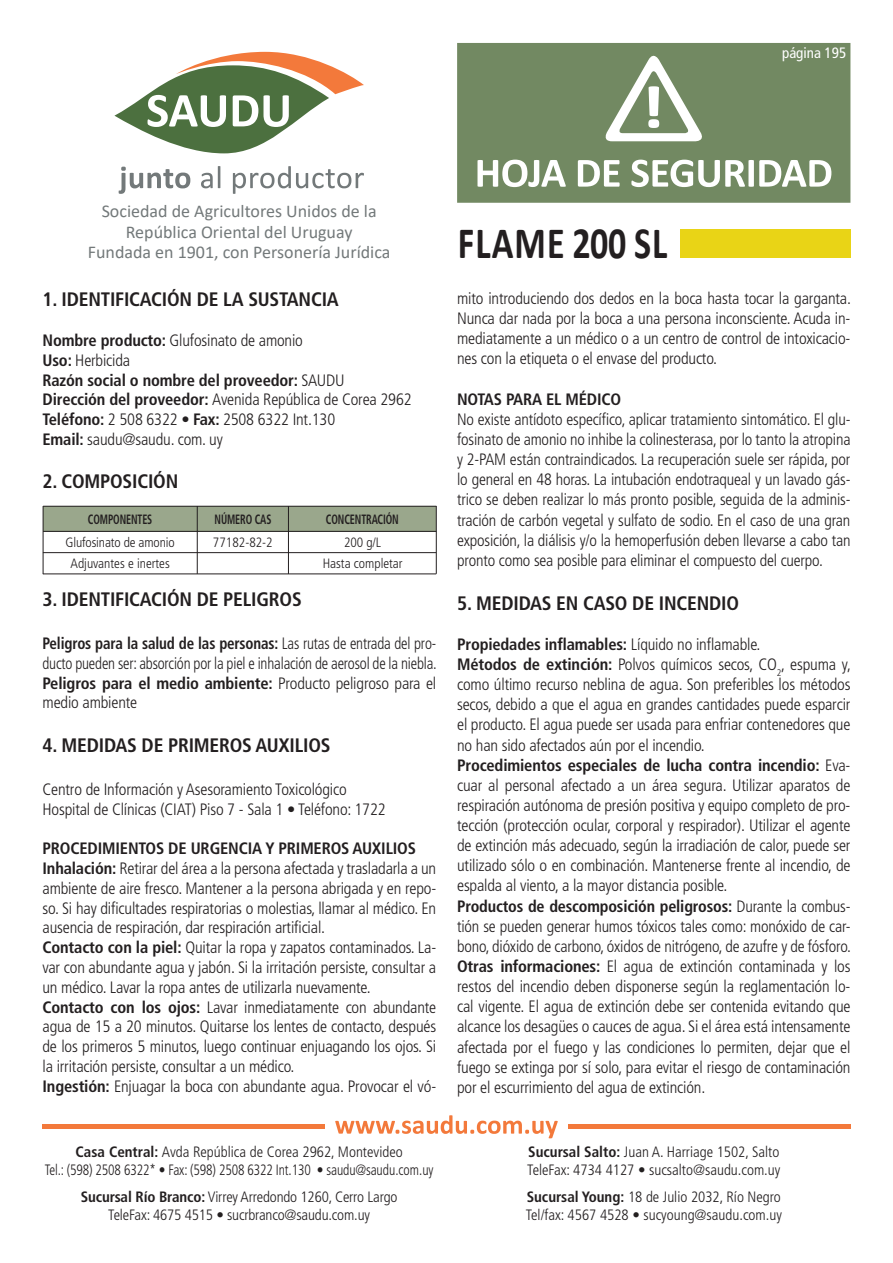
<style>
.page{position:relative;width:893px;height:1263px;background:#fff}
.page>*{position:absolute;margin:0;border:0;box-sizing:border-box;transform-origin:0 0}
.t1{font:700 45px "Calibri";letter-spacing:.03em;color:#231f20;scale:.8 1}
.t2{font:700 condensed 19.5px "Frutiger LT Std";letter-spacing:-.01em;color:#231f20}
.t3{font:18px/21.6px "Calibri";color:#73797a;text-align:center}
.t4{font:300 condensed 16.5px/20.1px "Frutiger LT Std";letter-spacing:-.01em;color:#231f20}
.t5{font:300 condensed 16.5px/19.8px "Frutiger LT Std";letter-spacing:-.01em;color:#231f20;text-align:justify;scale:.91 1}
.t6{font:700 condensed 16.5px "Frutiger LT Std";letter-spacing:-.01em;color:#231f20}
.t7{font:300 condensed 15px/18px "Frutiger LT Std";color:#231f20;text-align:center}
.t8{font:condensed 15px "Frutiger LT Std";color:#fff}
.t9{font:300 condensed 13.5px/21px "Frutiger LT Std";color:#231f20;text-align:center}
.t10{font:700 condensed 13.5px "Frutiger LT Std";letter-spacing:-.01em;color:#231f20;scale:.75 1}
.s1{font-weight:700}
</style>
<div class="page">
<svg style="left:457px;top:43px;width:393px;height:160px;background:#829674"></svg>
<svg style="left:119px;top:167px;width:71px;height:27px"></svg>
<svg style="left:201px;top:166px;width:19px;height:22px"></svg>
<svg style="left:233px;top:166px;width:131px;height:28px"></svg>
<svg style="left:114px;top:52px;width:250px;height:101px"></svg>
<div style="left:680px;top:229px;width:170px;height:29px;background:#e9d416"></div>
<svg style="left:43px;top:1125px;width:282px;height:4px"></svg>
<svg style="left:568px;top:1125px;width:282px;height:4px"></svg>
<svg style="left:335px;top:1115px;width:223px;height:23px"></svg>
<div style="left:43px;top:506px;width:154px;height:25px;background:#9aa78c"></div>
<div style="left:197px;top:506px;width:91px;height:25px;background:#9aa78c"></div>
<div style="left:288px;top:506px;width:148px;height:25px;background:#9aa78c"></div>
<hr style="left:43px;top:531px;width:393px;height:1px;background:#231f20">
<hr style="left:43px;top:552px;width:393px;height:1px;background:#231f20">
<hr style="left:43px;top:574px;width:393px;height:1px;background:#231f20">
<hr style="left:197px;top:506px;width:1px;height:68px;background:#231f20">
<hr style="left:288px;top:506px;width:1px;height:68px;background:#231f20">
<hr style="left:436px;top:506px;width:1px;height:68px;background:#231f20">
<hr style="left:43px;top:506px;width:393px;height:1px;background:#231f20">
<hr style="left:43px;top:506px;width:1px;height:68px;background:#231f20">
<p class="t8" style="left:782px;top:45px;width:66px">página 195</p>
<p class="t3" style="left:102px;top:199px;width:276px">Sociedad de Agricultores Unidos de la<br>República Oriental del Uruguay</p>
<p class="t3" style="left:88px;top:240px;width:304px">Fundada en 1901, con Personería Jurídica</p>
<p class="t2" style="left:43px;top:288px;width:298px">1. IDENTIFICACIÓN DE LA SUSTANCIA</p>
<p class="t4" style="left:43px;top:330px;width:371px"><span class="s1">Nombre producto:</span> Glufosinato de amonio<br><span class="s1">Uso:</span> Herbicida<br><span class="s1">Razón social o nombre del proveedor:</span> SAUDU<br><span class="s1">Dirección del proveedor:</span> Avenida República de Corea 2962<br><span class="s1">Teléfono:</span> 2 508 6322 • <span class="s1">Fax:</span> 2508 6322 Int.130<br><span class="s1">Email:</span> saudu@saudu. com. uy</p>
<p class="t2" style="left:43px;top:470px;width:137px">2. COMPOSICIÓN</p>
<p class="t10" style="left:88px;top:511px;width:87px">COMPONENTES</p>
<p class="t10" style="left:215px;top:511px;width:77px">NÚMERO CAS</p>
<p class="t10" style="left:326px;top:511px;width:99px">CONCENTRACIÓN</p>
<p class="t9" style="left:213px;top:532px;width:61px">77182-82-2</p>
<p class="t9" style="left:323px;top:532px;width:82px">200 g/L<br>Hasta completar</p>
<p class="t9" style="left:66px;top:532px;width:111px">Glufosinato de amonio<br>Adjuvantes e inertes</p>
<p class="t2" style="left:43px;top:587px;width:261px">3. IDENTIFICACIÓN DE PELIGROS</p>
<p class="t5" style="left:43px;top:633px;width:435px"><span class="s1">Peligros para la salud de las personas:</span> Las rutas de entrada del pro&shy;ducto pueden ser: absorción por la piel e inhalación de aerosol de la niebla.<br><span class="s1">Peligros para el medio ambiente:</span> Producto peligroso para el medio ambiente</p>
<p class="t2" style="left:43px;top:733px;width:290px">4. MEDIDAS DE PRIMEROS AUXILIOS</p>
<p class="t4" style="left:43px;top:779px;width:345px">Centro de Información y Asesoramiento Toxicológico<br>Hospital de Clínicas (CIAT) Piso 7 - Sala 1 • Teléfono: 1722</p>
<p class="t4" style="left:43px;top:839px;width:395px"><span class="s1">PROCEDIMIENTOS DE URGENCIA Y PRIMEROS AUXILIOS Inhalación:</span> Retirar del área a la persona afectada y trasladarla a un ambiente de aire fresco. Mantener a la persona abrigada y en repo&shy;so. Si hay dificultades respiratorias o molestias, llamar al médico. En ausencia de respiración, dar respiración artificial.<br><span class="s1">Contacto con la piel:</span> Quitar la ropa y zapatos contaminados. La&shy;var con abundante agua y jabón. Si la irritación persiste, consultar a un médico. Lavar la ropa antes de utilizarla nuevamente.<br><span class="s1">Contacto con los ojos:</span> Lavar inmediatamente con abundante agua de 15 a 20 minutos. Quitarse los lentes de contacto, después de los primeros 5 minutos, luego continuar enjuagando los ojos. Si la irritación persiste, consultar a un médico.<br><span class="s1">Ingestión:</span> Enjuagar la boca con abundante agua. Provocar el vó-</p>
<p class="t7" style="left:45px;top:1143px;width:390px"><span class="s1">Casa Central:</span> Avda República de Corea 2962, Montevideo<br>Tel.: (598) 2508 6322* • Fax: (598) 2508 6322 Int.130 • saudu@saudu.com.uy</p>
<p class="t7" style="left:81px;top:1188px;width:318px"><span class="s1">Sucursal Río Branco:</span> Virrey Arredondo 1260, Cerro Largo<br>TeleFax: 4675 4515 • sucrbranco@saudu.com.uy</p>
<h1 class="t1" style="left:458px;top:211px;width:264px">FLAME 200 SL</h1>
<p class="t4" style="left:457px;top:288px;width:395px;text-align:justify">mito introduciendo dos dedos en la boca hasta tocar la garganta.<br>Nunca dar nada por la boca a una persona inconsciente. Acuda in&shy;mediatamente a un médico o a un centro de control de intoxicacio&shy;nes con la etiqueta o el envase del producto.</p>
<p class="t6" style="left:457px;top:389px;width:166px">NOTAS PARA EL MÉDICO</p>
<p class="t4" style="left:457px;top:409px;width:395px;text-align:justify">No existe antídoto específico, aplicar tratamiento sintomático. El glu&shy;fosinato de amonio no inhibe la colinesterasa, por lo tanto la atropina y 2-PAM están contraindicados. La recuperación suele ser rápida, por lo general en 48 horas. La intubación endotraqueal y un lavado gás&shy;trico se deben realizar lo más pronto posible, seguida de la adminis&shy;tración de carbón vegetal y sulfato de sodio. En el caso de una gran exposición, la diálisis y/o la hemoperfusión deben llevarse a cabo tan pronto como sea posible para eliminar el compuesto del cuerpo.</p>
<p class="t2" style="left:457px;top:591px;width:283px">5. MEDIDAS EN CASO DE INCENDIO</p>
<p class="t4" style="left:457px;top:634px;width:395px"><span class="s1">Propiedades inflamables:</span> Líquido no inflamable.<br><span class="s1">Métodos de extinción:</span> Polvos químicos secos, CO<sub>2</sub>, espuma y, como último recurso neblina de agua. Son preferibles los métodos secos, debido a que el agua en grandes cantidades puede esparcir el producto. El agua puede ser usada para enfriar contenedores que no han sido afectados aún por el incendio.<br><span class="s1">Procedimientos especiales de lucha contra incendio:</span> Eva&shy;cuar al personal afectado a un área segura. Utilizar aparatos de respiración autónoma de presión positiva y equipo completo de pro&shy;tección (protección ocular, corporal y respirador). Utilizar el agente de extinción más adecuado, según la irradiación de calor, puede ser utilizado sólo o en combinación. Mantenerse frente al incendio, de espalda al viento, a la mayor distancia posible.<br><span class="s1">Productos de descomposición peligrosos:</span> Durante la combus&shy;tión se pueden generar humos tóxicos tales como: monóxido de car&shy;bono, dióxido de carbono, óxidos de nitrógeno, de azufre y de fósforo.<br><span class="s1">Otras informaciones:</span> El agua de extinción contaminada y los restos del incendio deben disponerse según la reglamentación lo&shy;cal vigente. El agua de extinción debe ser contenida evitando que alcance los desagües o cauces de agua. Si el área está intensamente afectada por el fuego y las condiciones lo permiten, dejar que el fuego se extinga por sí solo, para evitar el riesgo de contaminación por el escurrimiento del agua de extinción.</p>
<p class="t7" style="left:527px;top:1143px;width:255px;text-align:left"><span class="s1">Sucursal Salto:</span> Juan A. Harriage 1502, Salto<br>TeleFax: 4734 4127 • sucsalto@saudu.com.uy</p>
<p class="t7" style="left:526px;top:1188px;width:258px;text-align:left"><span class="s1">Sucursal Young:</span> 18 de Julio 2032, Río Negro<br>Tel/fax: 4567 4528 • sucyoung@saudu.com.uy</p>
</div>
